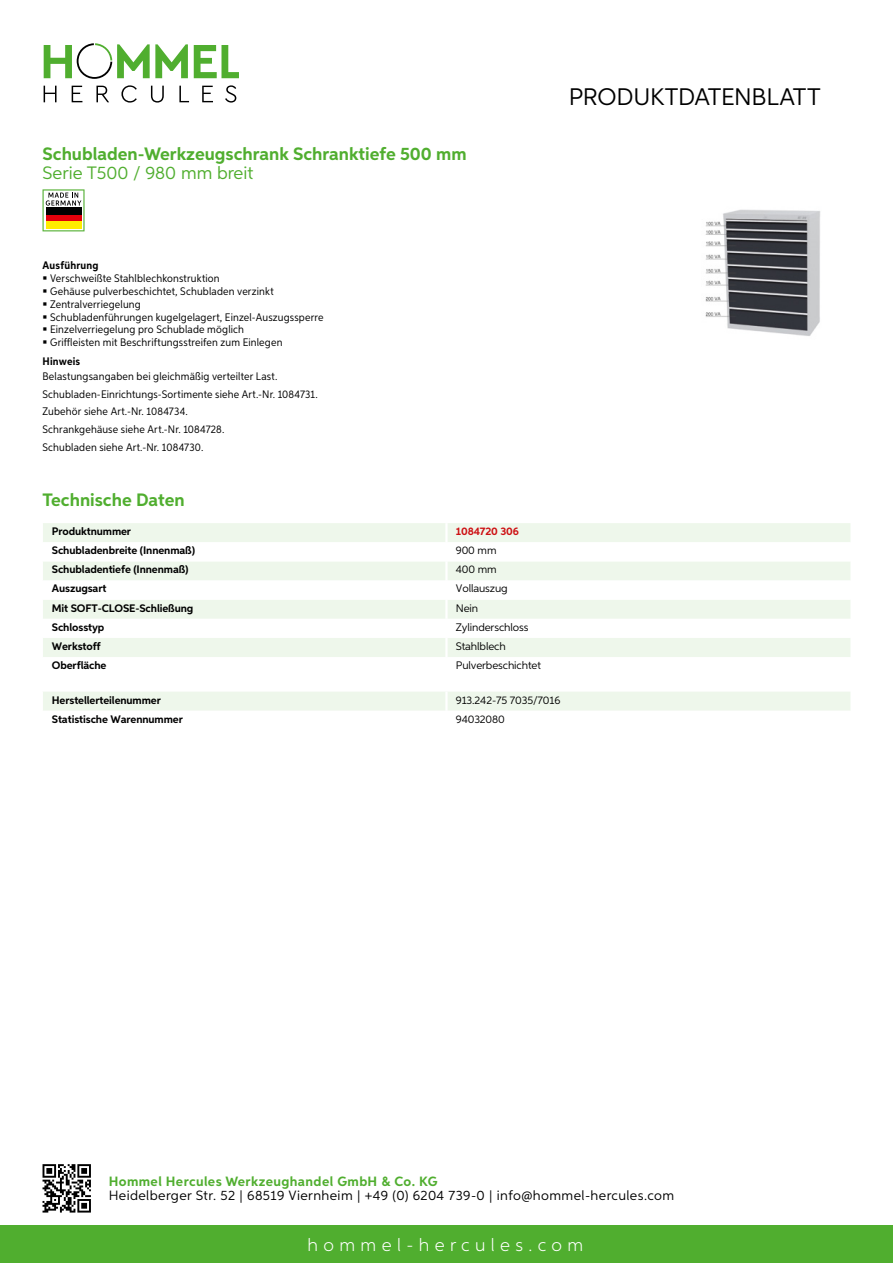
<style>
.page{position:relative;width:893px;height:1263px;background:#fff}
.page>*{position:absolute;margin:0;border:0;box-sizing:border-box;transform-origin:0 0}
.t1{font:24px "Aspira";letter-spacing:-.01em;color:#000}
.t2{font:700 18px "Aspira";color:#50ae2f}
.t3{font:18px "Aspira";color:#50ae2f}
.t4{font:300 18px "Aspira";letter-spacing:.3em;color:#fff}
.t5{font:13.5px "Aspira";letter-spacing:.03em;color:#000}
.t6{font:700 13.5px "Aspira";letter-spacing:.03em;color:#50ae2f}
.t7{font:10.95px/12.8px "Aspira Nar";letter-spacing:.015em;color:#000}
.t8{font:700 10.95px "Aspira";letter-spacing:-.01em;color:#000}
.t9{font:10.95px "Aspira";letter-spacing:-.01em;color:#000}
.t10{font:700 10.95px "Aspira Nar";letter-spacing:.02em;color:#000}
.t11{font:700 10.95px "Aspira";letter-spacing:-.01em;color:#cd1013}
</style>
<div class="page">
<div style="left:0;top:1226px;width:893px;height:37px;background:#50ae2f"></div>
<svg style="left:43px;top:1164px;width:48px;height:48px"></svg>
<svg style="left:194px;top:45px;width:45px;height:33px"></svg>
<svg style="left:44px;top:43px;width:144px;height:36px"></svg>
<svg style="left:44px;top:86px;width:13px;height:16px"></svg>
<svg style="left:72px;top:86px;width:10px;height:16px"></svg>
<svg style="left:96px;top:86px;width:13px;height:16px"></svg>
<svg style="left:121px;top:85px;width:16px;height:18px"></svg>
<svg style="left:151px;top:86px;width:13px;height:17px"></svg>
<svg style="left:179px;top:86px;width:10px;height:16px"></svg>
<svg style="left:202px;top:86px;width:11px;height:16px"></svg>
<svg style="left:225px;top:85px;width:11px;height:18px"></svg>
<div style="left:43px;top:523px;width:807px;height:19px;background:#eef7eb"></div>
<svg style="left:43px;top:562px;width:807px;height:95px;fill:#eef7eb"></svg>
<hr style="left:445px;top:523px;width:3px;height:19px;background:#fff">
<hr style="left:445px;top:561px;width:3px;height:19px;background:#fff">
<hr style="left:445px;top:580px;width:3px;height:20px;background:#fff">
<hr style="left:445px;top:600px;width:3px;height:19px;background:#fff">
<hr style="left:445px;top:619px;width:3px;height:19px;background:#fff">
<hr style="left:445px;top:638px;width:3px;height:19px;background:#fff">
<div style="left:43px;top:692px;width:807px;height:19px;background:#eef7eb"></div>
<svg style="left:43px;top:189px;width:42px;height:42px"></svg>
<div style="left:46px;top:214px;width:35px;height:7px;background:#e3000b"></div>
<div style="left:46px;top:208px;width:35px;height:7px;background:#000"></div>
<div style="left:46px;top:221px;width:35px;height:7px;background:#ffed00"></div>
<img style="left:705px;top:209px;width:116px;height:127px">
<h2 class="t2" style="left:43px;top:142px;width:426px">Schubladen-Werkzeugschrank Schranktiefe 500 mm</h2>
<h2 class="t3" style="left:43px;top:162px;width:212px">Serie T500 / 980 mm breit</h2>
<h1 class="t1" style="left:569px;top:82px;width:253px">Produktdatenblatt</h1>
<p class="t10" style="left:43px;top:259px;width:58px">Ausführung</p>
<p class="t7" style="left:50px;top:272px;width:275px">Verschweißte Stahlblechkonstruktion<br>Gehäuse pulverbeschichtet, Schubladen verzinkt Zentralverriegelung<br>Schubladenführungen kugelgelagert, Einzel-Auszugssperre Einzelverriegelung pro Schublade möglich<br>Griffleisten mit Beschriftungsstreifen zum Einlegen</p>
<p class="t10" style="left:43px;top:355px;width:39px">Hinweis</p>
<p class="t7" style="left:43px;top:368px;width:277px;line-height:17.5px">Belastungsangaben bei gleichmäßig verteilter Last.<br>Schubladen-Einrichtungs-Sortimente siehe Art.-Nr. 1084731.<br>Zubehör siehe Art.-Nr. 1084734.<br>Schrankgehäuse siehe Art.-Nr. 1084728.<br>Schubladen siehe Art.-Nr. 1084730.</p>
<h2 class="t2" style="left:43px;top:489px;width:144px">Technische Daten</h2>
<p class="t8" style="left:52px;top:525px;width:81px">Produktnummer</p>
<p class="t11" style="left:456px;top:525px;width:65px">1084720 306</p>
<p class="t8" style="left:52px;top:544px;width:145px">Schubladenbreite (Innenmaß)</p>
<p class="t9" style="left:456px;top:544px;width:42px">900 mm</p>
<p class="t8" style="left:52px;top:563px;width:138px">Schubladentiefe (Innenmaß)</p>
<p class="t9" style="left:456px;top:563px;width:42px">400 mm</p>
<p class="t8" style="left:52px;top:582px;width:56px">Auszugsart</p>
<p class="t9" style="left:456px;top:582px;width:53px">Vollauszug</p>
<p class="t8" style="left:52px;top:601px;width:143px">Mit SOFT-CLOSE-Schließung</p>
<p class="t9" style="left:456px;top:601px;width:24px">Nein</p>
<p class="t8" style="left:52px;top:620px;width:54px">Schlosstyp</p>
<p class="t9" style="left:456px;top:620px;width:74px">Zylinderschloss</p>
<p class="t8" style="left:52px;top:639px;width:50px">Werkstoff</p>
<p class="t9" style="left:456px;top:639px;width:51px">Stahlblech</p>
<p class="t8" style="left:52px;top:658px;width:56px">Oberfläche</p>
<p class="t9" style="left:456px;top:658px;width:87px">Pulverbeschichtet</p>
<p class="t8" style="left:52px;top:693px;width:111px">Herstellerteilenummer</p>
<p class="t9" style="left:456px;top:693px;width:106px">913.242-75 7035/7016</p>
<p class="t8" style="left:52px;top:712px;width:132px">Statistische Warennummer</p>
<p class="t9" style="left:456px;top:712px;width:51px">94032080</p>
<p class="t6" style="left:109px;top:1172px;width:330px">Hommel Hercules Werkzeughandel GmbH &amp; Co. KG</p>
<p class="t5" style="left:109px;top:1187px;width:567px">Heidelberger Str. 52 | 68519 Viernheim | +49 (0) 6204 739-0 | info@hommel-hercules.com</p>
<h2 class="t4" style="left:307px;top:1234px;width:277px">hommel-hercules.com</h2>
</div>
